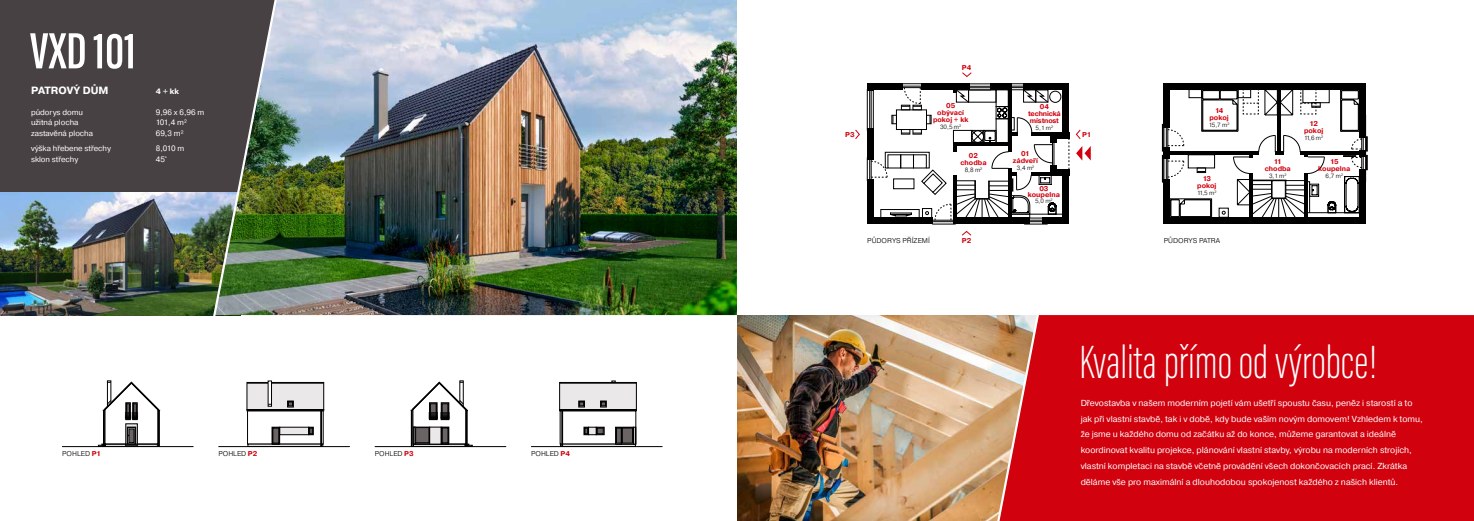
<style>
.page{position:relative;width:1474px;height:521px;background:#fff}
.page>*{position:absolute;margin:0;border:0;box-sizing:border-box;transform-origin:0 0}
.t1{font:600 52.5px "Acumin Pro Extra Cond";letter-spacing:.005em;color:#fff}
.t2{font:200 48.12px "Acumin Pro Extra Cond";color:#fff}
.t3{font:700 10.5px "Pragmatica";color:#fff}
.t4{font:8.75px/15.8px "Pragmatica";color:#fff}
.t5{font:7.88px "Pragmatica";color:#fff}
.t6{font:700 7.88px "Pragmatica";color:#fff}
.t7{font:700 7px/7px "Pragmatica";color:#d1010e;text-align:center}
.t8{font:300 7px "Pragmatica";color:#000}
.t9{font:700 7px/7px "Pragmatica";letter-spacing:-.025em;color:#d1010e;text-align:center}
.t10{font:300 6.12px "Pragmatica";letter-spacing:-.14em;color:#000}
.s1{font-weight:700;color:#d1010e}
</style>
<div class="page">
<img style="left:737px;top:315px;width:256px;height:206px">
<div style="left:1040px;top:315px;width:433px;height:206px;background:#d1010e"></div>
<div style="left:559px;top:382px;width:77px;height:27px;background:#eae8e8"></div>
<div style="left:559px;top:382px;width:77px;height:28px;border:1px solid #000"></div>
<div style="left:559px;top:409px;width:77px;height:2px;border:1px solid #000"></div>
<div style="left:560px;top:444px;width:75px;height:2px;border:1px solid #000"></div>
<hr style="left:562px;top:411px;width:1px;height:35px;background:#fff">
<div style="left:588px;top:427px;width:8px;height:8px;background:#eae8e8"></div>
<div style="left:588px;top:427px;width:8px;height:8px;border:1px solid #000"></div>
<svg style="left:633px;top:427px;width:3px;height:17px"></svg>
<div style="left:615px;top:427px;width:18px;height:17px;border:1px solid #000"></div>
<div style="left:596px;top:427px;width:8px;height:8px;border:1px solid #000"></div>
<div style="left:616px;top:428px;width:5px;height:16px;border:1px solid #000"></div>
<div style="left:622px;top:428px;width:11px;height:15px;border:1px solid #000"></div>
<div style="left:616px;top:428px;width:5px;height:15px;background:#6b6465"></div>
<div style="left:616px;top:428px;width:5px;height:15px;border:1px solid #000"></div>
<div style="left:622px;top:428px;width:10px;height:15px;background:#6b6465"></div>
<div style="left:622px;top:428px;width:10px;height:15px;border:1px solid #000"></div>
<svg style="left:584px;top:427px;width:4px;height:8px"></svg>
<svg style="left:597px;top:428px;width:6px;height:6px"></svg>
<svg style="left:578px;top:401px;width:6px;height:6px"></svg>
<svg style="left:600px;top:401px;width:6px;height:6px"></svg>
<hr style="left:559px;top:383px;width:77px;height:1px;background:#000">
<hr style="left:559px;top:410px;width:77px;height:1px;background:#000">
<svg style="left:411px;top:381px;width:61px;height:65px"></svg>
<svg style="left:98px;top:381px;width:62px;height:65px"></svg>
<div style="left:247px;top:382px;width:77px;height:28px;background:#eae8e8"></div>
<div style="left:247px;top:382px;width:77px;height:28px;border:1px solid #000"></div>
<div style="left:247px;top:409px;width:77px;height:2px;border:1px solid #000"></div>
<div style="left:321px;top:411px;width:1px;height:35px;border:1px solid #000"></div>
<div style="left:280px;top:427px;width:29px;height:8px;background:#eae8e8"></div>
<div style="left:279px;top:427px;width:30px;height:8px;border:1px solid #000"></div>
<div style="left:272px;top:427px;width:8px;height:17px;border:1px solid #000"></div>
<div style="left:272px;top:428px;width:7px;height:16px;border:1px solid #000"></div>
<div style="left:273px;top:428px;width:6px;height:15px;background:#6b6465"></div>
<div style="left:273px;top:428px;width:6px;height:15px;border:1px solid #000"></div>
<svg style="left:309px;top:427px;width:4px;height:8px"></svg>
<svg style="left:287px;top:401px;width:6px;height:6px"></svg>
<hr style="left:247px;top:383px;width:77px;height:1px;background:#000">
<hr style="left:247px;top:410px;width:77px;height:1px;background:#000">
<hr style="left:531px;top:446px;width:131px;height:1px;background:#000">
<hr style="left:62px;top:446px;width:131px;height:1px;background:#000">
<hr style="left:375px;top:446px;width:131px;height:1px;background:#000">
<hr style="left:219px;top:446px;width:130px;height:1px;background:#000">
<svg style="left:962px;top:72px;width:10px;height:5px"></svg>
<svg style="left:1076px;top:146px;width:14px;height:15px"></svg>
<svg style="left:1075px;top:129px;width:6px;height:10px"></svg>
<svg style="left:855px;top:129px;width:5px;height:10px"></svg>
<div style="left:867px;top:83px;width:36px;height:7px;background:#000"></div>
<div style="left:921px;top:83px;width:48px;height:7px;background:#000"></div>
<div style="left:990px;top:83px;width:21px;height:7px;background:#000"></div>
<div style="left:1023px;top:83px;width:46px;height:7px;background:#000"></div>
<div style="left:1050px;top:132px;width:19px;height:6px;background:#000"></div>
<div style="left:1050px;top:169px;width:19px;height:6px;background:#000"></div>
<div style="left:1042px;top:218px;width:27px;height:6px;background:#000"></div>
<div style="left:1062px;top:83px;width:7px;height:55px;background:#000"></div>
<div style="left:1062px;top:169px;width:7px;height:55px;background:#000"></div>
<hr style="left:1029px;top:214px;width:34px;height:1px;background:#000">
<div style="left:1049px;top:91px;width:11px;height:11px;border:1px solid #000;border-radius:50%"></div>
<svg style="left:867px;top:84px;width:189px;height:152px"></svg>
<div style="left:996px;top:106px;width:12px;height:13px;border:1px solid #000"></div>
<svg style="left:1068px;top:138px;width:1px;height:31px"></svg>
<div style="left:1164px;top:83px;width:199px;height:7px;background:#000"></div>
<div style="left:1164px;top:217px;width:201px;height:7px;background:#000"></div>
<div style="left:1359px;top:83px;width:6px;height:55px;background:#000"></div>
<div style="left:1163px;top:179px;width:7px;height:45px;background:#000"></div>
<div style="left:1163px;top:83px;width:7px;height:45px;background:#000"></div>
<svg style="left:1162px;top:89px;width:205px;height:129px"></svg>
<img style="left:0;top:191px;width:212px;height:124px">
<div style="left:0;top:0;width:278px;height:191px;background:#484144"></div>
<img style="left:280px;top:0;width:457px;height:315px">
<img style="left:212px;top:0;width:68px;height:316px">
<svg style="left:993px;top:315px;width:47px;height:206px;background:#d06152"></svg>
<h1 class="t1" style="left:30px;top:19px;width:107px">VXD 101</h1>
<p class="t3" style="left:31px;top:84px;width:79px">PATROVÝ DŮM</p>
<p class="t6" style="left:156px;top:86px;width:25px">4 + kk</p>
<p class="t5" style="left:31px;top:107px;width:54px">půdorys domu</p>
<p class="t5" style="left:156px;top:107px;width:50px">9,96 x 6,96 m</p>
<p class="t5" style="left:31px;top:118px;width:49px">užitná plocha</p>
<p class="t5" style="left:156px;top:118px;width:33px">101,4 m²</p>
<p class="t5" style="left:31px;top:128px;width:64px">zastavěná plocha</p>
<p class="t5" style="left:156px;top:128px;width:29px">69,3 m²</p>
<p class="t5" style="left:31px;top:143px;width:81px">výška hřebene střechy</p>
<p class="t5" style="left:156px;top:143px;width:30px">8,010 m</p>
<p class="t5" style="left:31px;top:154px;width:49px">sklon střechy</p>
<p class="t5" style="left:156px;top:154px;width:13px">45°</p>
<p class="t8" style="left:62px;top:449px;width:41px">POHLED <span class="s1">P1</span></p>
<p class="t8" style="left:218px;top:449px;width:41px">POHLED <span class="s1">P2</span></p>
<p class="t8" style="left:375px;top:449px;width:41px">POHLED <span class="s1">P3</span></p>
<p class="t8" style="left:531px;top:449px;width:41px">POHLED <span class="s1">P4</span></p>
<p class="t7" style="left:962px;top:64px;width:11px">P4</p>
<p class="t7" style="left:933px;top:103px;width:37px">05 obývací pokoj + kk</p>
<p class="t10" style="left:940px;top:123px;width:23px">30,5 m<sup>2</sup></p>
<p class="t9" style="left:1028px;top:103px;width:34px">04 technická místnost</p>
<p class="t10" style="left:1035px;top:124px;width:19px">5,1 m<sup>2</sup></p>
<p class="t7" style="left:845px;top:131px;width:11px">P3</p>
<p class="t7" style="left:1082px;top:131px;width:11px">P1</p>
<p class="t7" style="left:1012px;top:150px;width:27px">01 zádveří</p>
<p class="t10" style="left:1016px;top:164px;width:19px">3,4 m<sup>2</sup></p>
<p class="t7" style="left:960px;top:152px;width:28px">02 chodba</p>
<p class="t10" style="left:964px;top:166px;width:19px">8,8 m<sup>2</sup></p>
<p class="t7" style="left:1027px;top:185px;width:34px;line-height:6.1px">03 koupelna</p>
<p class="t10" style="left:1035px;top:197px;width:19px">5,0 m<sup>2</sup></p>
<p class="t7" style="left:1209px;top:108px;width:21px">14 pokoj</p>
<p class="t10" style="left:1208px;top:121px;width:22px">15,7 m<sup>2</sup></p>
<p class="t7" style="left:1197px;top:175px;width:21px">13 pokoj</p>
<p class="t10" style="left:1197px;top:189px;width:21px">11,5 m<sup>2</sup></p>
<p class="t8" style="left:867px;top:236px;width:64px">PŮDORYS PŘÍZEMÍ</p>
<p class="t8" style="left:1163px;top:236px;width:58px">PŮDORYS PATRA</p>
<p class="t7" style="left:962px;top:237px;width:11px">P2</p>
<p class="t7" style="left:1264px;top:158px;width:28px">11 chodba</p>
<p class="t10" style="left:1268px;top:172px;width:19px">3,1 m<sup>2</sup></p>
<p class="t7" style="left:1303px;top:120px;width:21px">12 pokoj</p>
<p class="t10" style="left:1304px;top:134px;width:21px">11,6 m<sup>2</sup></p>
<p class="t7" style="left:1318px;top:158px;width:34px">15 koupelna</p>
<p class="t10" style="left:1325px;top:172px;width:19px">6,7 m<sup>2</sup></p>
<h2 class="t2" style="left:1079px;top:333px;width:299px">Kvalita přímo od výrobce!</h2>
<p class="t4" style="left:1080px;top:395px;width:344px">Dřevostavba v našem moderním pojetí vám ušetří spoustu času, peněz i starostí a to jak při vlastní stavbě, tak i v době, kdy bude vaším novým domovem! Vzhledem k tomu, že jsme u každého domu od začátku až do konce, můžeme garantovat a ideálně koordinovat kvalitu projekce, plánování vlastní stavby, výrobu na moderních strojích, vlastní kompletaci na stavbě včetně provádění všech dokončovacích prací. Zkrátka děláme vše pro maximální a dlouhodobou spokojenost každého z našich klientů.</p>
</div>
